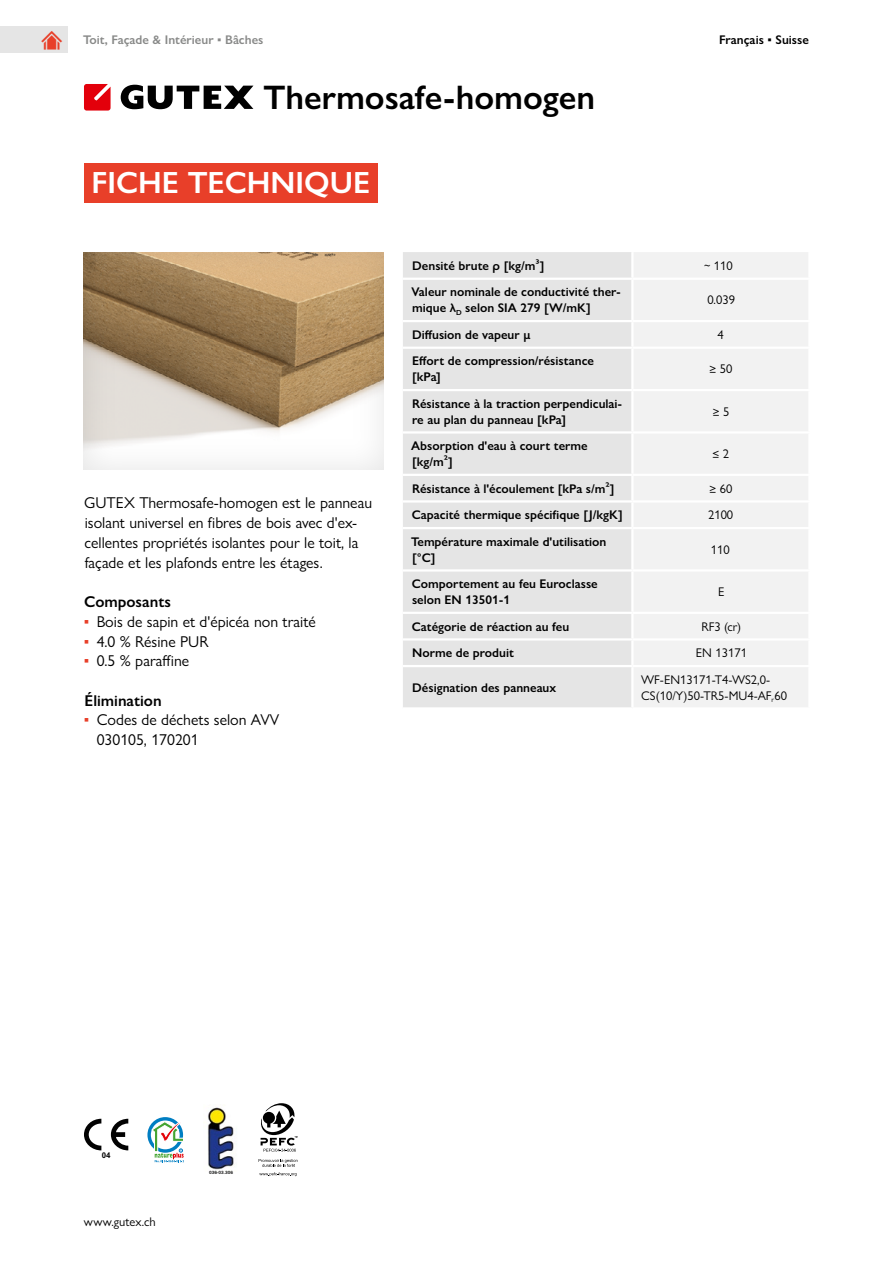
<style>
.page{position:relative;width:893px;height:1263px;background:#fff}
.page>*{position:absolute;margin:0;border:0;box-sizing:border-box;transform-origin:0 0}
._2_Titel-Produktname{font:600 34.2px "Gill Sans Nova";color:#000}
._2_Titel-1{font:600 30.75px "Gill Sans Nova";color:#fff}
._3_Absatz{font:15.75px/19.6px "Gill Sans Nova";color:#000}
._2_Titel-4-Zwischen{font:600 15.75px "Gill Sans Nova";color:#000}
._3_Liste-1-Folge{font:15.75px "Gill Sans Nova";color:#000}
._4_Tabelle-Body-Herv{font:600 12.6px/15.8px "Gill Sans Nova";color:#000}
._4_Tabelle-BodyLinks{font:12.6px/15.8px "Gill Sans Nova";color:#000}
._4_Tabelle-Body{font:12.6px "Gill Sans Nova";color:#000}
._0_Cluster{font:600 12.6px "Gill Sans Nova";color:#888988}
._0_Sprache{font:600 12.6px "Gill Sans Nova";color:#000}
.ImageLabel{font:700 7.95px "Arial";color:#020202}
.ImageLabel-2{font:4.5px "Arial Rounded MT Bold";color:#020202}
.s1{color:#e83f29}
</style>
<div class="page">
<div style="left:0;top:27px;width:68px;height:26px;background:#e5e5e5"></div>
<svg style="left:83px;top:252px;width:301px;height:218px"></svg>
<svg style="left:84px;top:1119px;width:44px;height:31px"></svg>
<div style="left:147px;top:1117px;width:36px;height:36px;border:3px solid #007ec2;border-radius:50%"></div>
<svg style="left:152px;top:1121px;width:32px;height:42px"></svg>
<img style="left:208px;top:1107px;width:26px;height:63px">
<svg style="left:260px;top:1103px;width:38px;height:49px"></svg>
<svg style="left:259px;top:1159px;width:38px;height:17px"></svg>
<div style="left:84px;top:163px;width:294px;height:39px;background:#e83f29"></div>
<div style="left:403px;top:252px;width:228px;height:455px;background:#e5e5e5"></div>
<div style="left:634px;top:252px;width:174px;height:455px;background:#f2f2f2"></div>
<hr style="left:403px;top:278px;width:229px;height:2px;background:#fff">
<hr style="left:632px;top:278px;width:178px;height:2px;background:#fff">
<hr style="left:403px;top:320px;width:229px;height:2px;background:#fff">
<hr style="left:632px;top:320px;width:178px;height:2px;background:#fff">
<hr style="left:403px;top:347px;width:229px;height:2px;background:#fff">
<hr style="left:632px;top:347px;width:178px;height:2px;background:#fff">
<hr style="left:403px;top:389px;width:229px;height:2px;background:#fff">
<hr style="left:632px;top:389px;width:178px;height:2px;background:#fff">
<hr style="left:403px;top:431px;width:229px;height:3px;background:#fff">
<hr style="left:632px;top:431px;width:178px;height:3px;background:#fff">
<hr style="left:403px;top:474px;width:229px;height:2px;background:#fff">
<hr style="left:632px;top:474px;width:178px;height:2px;background:#fff">
<hr style="left:403px;top:500px;width:229px;height:3px;background:#fff">
<hr style="left:632px;top:500px;width:178px;height:3px;background:#fff">
<hr style="left:403px;top:527px;width:229px;height:2px;background:#fff">
<hr style="left:632px;top:527px;width:178px;height:2px;background:#fff">
<hr style="left:403px;top:569px;width:229px;height:3px;background:#fff">
<hr style="left:632px;top:569px;width:178px;height:3px;background:#fff">
<hr style="left:403px;top:612px;width:229px;height:2px;background:#fff">
<hr style="left:632px;top:612px;width:178px;height:2px;background:#fff">
<hr style="left:403px;top:638px;width:229px;height:2px;background:#fff">
<hr style="left:632px;top:638px;width:178px;height:2px;background:#fff">
<hr style="left:403px;top:665px;width:229px;height:2px;background:#fff">
<hr style="left:632px;top:665px;width:178px;height:2px;background:#fff">
<svg style="left:121px;top:85px;width:132px;height:24px"></svg>
<svg style="left:84px;top:84px;width:27px;height:27px"></svg>
<p class="_0_Cluster" style="left:83px;top:32px;width:182px">Toit, Façade &amp; Intérieur ▪ Bâches</p>
<p class="_2_Titel-Produktname" style="left:264px;top:76px;width:333px">Thermosafe-homogen</p>
<p class="_2_Titel-1" style="left:92px;top:163px;width:280px">FICHE TECHNIQUE</p>
<p class="_0_Sprache" style="left:719px;top:32px;width:91px">Français ▪ Suisse</p>
<p class="_3_Absatz" style="left:84px;top:493px;width:290px">GUTEX Thermosafe-homogen est le panneau isolant universel en fibres de bois avec d'ex&shy;cellentes propriétés isolantes pour le toit, la façade et les plafonds entre les étages.</p>
<p class="_2_Titel-4-Zwischen" style="left:84px;top:592px;width:89px">Composants</p>
<p class="_3_Absatz" style="left:84px;top:611px;width:233px"><span class="s1">▪</span> Bois de sapin et d'épicéa non traité</p>
<p class="_3_Absatz" style="left:84px;top:631px;width:126px"><span class="s1">▪</span> 4.0 % Résine PUR</p>
<p class="_3_Absatz" style="left:84px;top:651px;width:107px"><span class="s1">▪</span> 0.5 % paraffine</p>
<p class="_2_Titel-4-Zwischen" style="left:85px;top:691px;width:79px">Élimination</p>
<p class="_3_Absatz" style="left:84px;top:710px;width:197px"><span class="s1">▪</span> Codes de déchets selon AVV</p>
<p class="_3_Liste-1-Folge" style="left:97px;top:730px;width:103px">030105, 170201</p>
<p class="_4_Tabelle-Body-Herv" style="left:412px;top:258px;width:134px">Densité brute ρ [kg/m³]</p>
<p class="_4_Tabelle-Body" style="left:704px;top:258px;width:30px">~ 110</p>
<p class="_4_Tabelle-Body-Herv" style="left:411px;top:284px;width:211px">Valeur nominale de conductivité ther&shy;mique λ<sub>D</sub> selon SIA 279 [W/mK]</p>
<p class="_4_Tabelle-Body" style="left:707px;top:292px;width:29px">0.039</p>
<p class="_4_Tabelle-Body-Herv" style="left:412px;top:326px;width:120px">Diffusion de vapeur µ</p>
<p class="_4_Tabelle-Body" style="left:717px;top:327px;width:8px">4</p>
<p class="_4_Tabelle-Body-Herv" style="left:412px;top:353px;width:183px">Effort de compression/résistance [kPa]</p>
<p class="_4_Tabelle-Body" style="left:709px;top:361px;width:24px">≥ 50</p>
<p class="_4_Tabelle-Body-Herv" style="left:412px;top:395px;width:212px">Résistance à la traction perpendiculai&shy;re au plan du panneau [kPa]</p>
<p class="_4_Tabelle-Body" style="left:713px;top:404px;width:18px">≥ 5</p>
<p class="_4_Tabelle-Body-Herv" style="left:411px;top:438px;width:178px">Absorption d'eau à court terme [kg/m²]</p>
<p class="_4_Tabelle-Body" style="left:712px;top:446px;width:18px">≤ 2</p>
<p class="_4_Tabelle-Body-Herv" style="left:412px;top:480px;width:204px">Résistance à l'écoulement [kPa s/m²]</p>
<p class="_4_Tabelle-Body" style="left:709px;top:480px;width:24px">≥ 60</p>
<p class="_4_Tabelle-Body-Herv" style="left:412px;top:507px;width:212px">Capacité thermique spécifique [J/kgK]</p>
<p class="_4_Tabelle-Body" style="left:708px;top:507px;width:27px">2100</p>
<p class="_4_Tabelle-Body-Herv" style="left:411px;top:533px;width:197px">Température maximale d'utilisation [°C]</p>
<p class="_4_Tabelle-Body" style="left:711px;top:542px;width:20px">110</p>
<p class="_4_Tabelle-Body-Herv" style="left:412px;top:576px;width:187px">Comportement au feu Euroclasse selon EN 13501-1</p>
<p class="_4_Tabelle-Body" style="left:718px;top:584px;width:8px">E</p>
<p class="_4_Tabelle-Body-Herv" style="left:412px;top:618px;width:159px">Catégorie de réaction au feu</p>
<p class="_4_Tabelle-Body" style="left:701px;top:618px;width:41px">RF3 (cr)</p>
<p class="_4_Tabelle-Body-Herv" style="left:412px;top:645px;width:103px">Norme de produit</p>
<p class="_4_Tabelle-Body" style="left:696px;top:645px;width:53px">EN 13171</p>
<p class="_4_Tabelle-Body-Herv" style="left:412px;top:679px;width:145px">Désignation des panneaux</p>
<p class="_4_Tabelle-BodyLinks" style="left:641px;top:671px;width:147px">WF-EN13171-T4-WS2,0-<br>CS(10/Y)50-TR5-MU4-AF<sub>r</sub>60</p>
<p class="ImageLabel" style="left:102px;top:1149px;width:10px">04</p>
<p class="_4_Tabelle-BodyLinks" style="left:84px;top:1213px;width:73px">www.gutex.ch</p>
<p class="ImageLabel-2" style="left:209px;top:1170px;width:25px">036-03.306</p>
</div>
